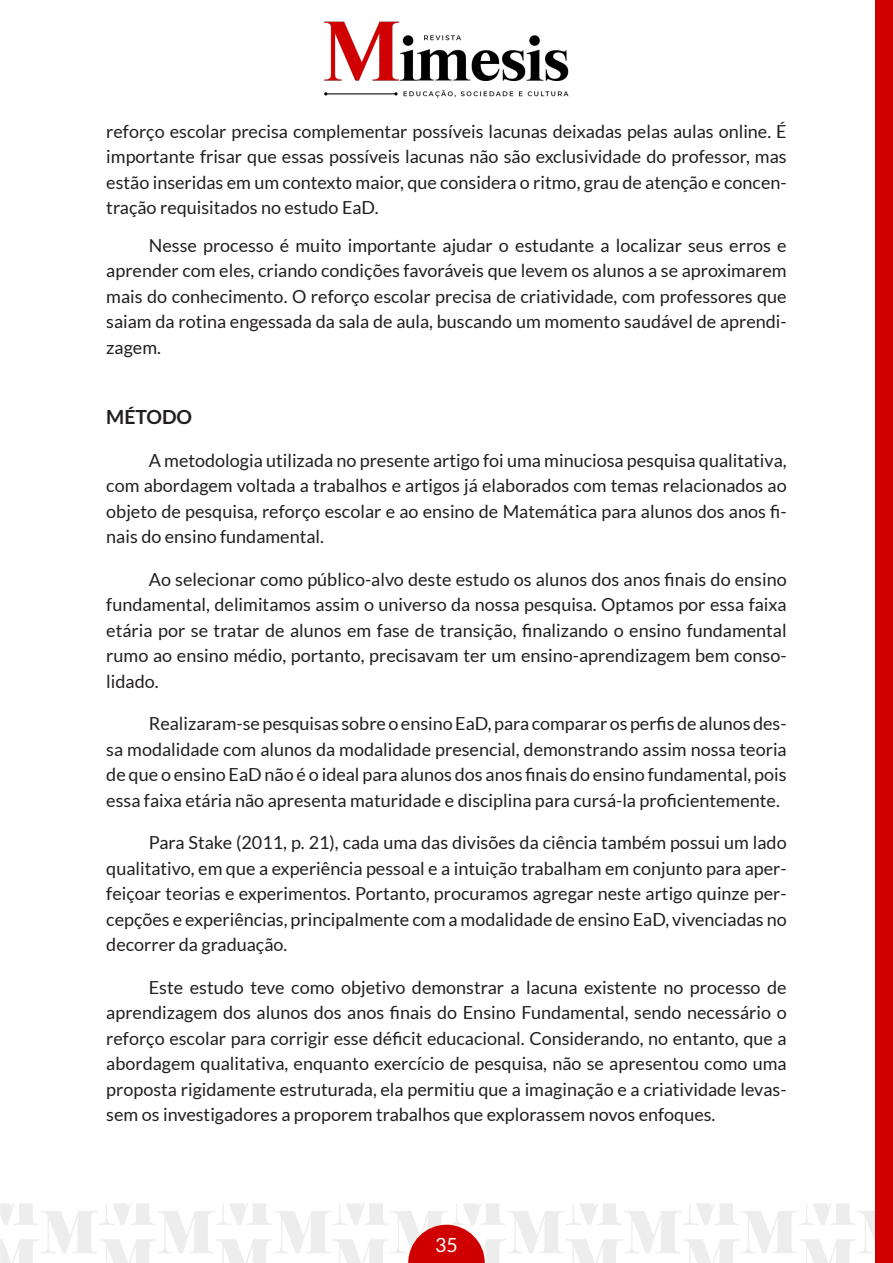
<style>
.page{position:relative;width:893px;height:1263px;background:#fff}
.page>*{position:absolute;margin:0;border:0;box-sizing:border-box;transform-origin:0 0}
.TÍTULO{font:700 19.5px "Lato";color:#231f20}
.t1{font:19.5px "Lato";color:#fff}
.CORPO_DO_TEXTO{font:18px/25.5px "Lato";color:#231f20;text-align:justify}
</style>
<div class="page">
<img style="left:0;top:1203px;width:876px;height:60px">
<svg style="left:408px;top:1225px;width:77px;height:38px;background:#d93535"></svg>
<div style="left:876px;top:0;width:17px;height:1263px;background:#d10000"></div>
<img style="left:324px;top:21px;width:245px;height:77px">
<p class="CORPO_DO_TEXTO" style="left:106px;top:118px;width:682px">reforço escolar precisa complementar possíveis lacunas deixadas pelas aulas online. É importante frisar que essas possíveis lacunas não são exclusividade do professor, mas estão inseridas em um contexto maior, que considera o ritmo, grau de atenção e concen&shy;tração requisitados no estudo EaD.</p>
<p class="CORPO_DO_TEXTO" style="left:106px;top:232px;width:682px;text-indent:43px">Nesse processo é muito importante ajudar o estudante a localizar seus erros e aprender com eles, criando condições favoráveis que levem os alunos a se aproximarem mais do conhecimento. O reforço escolar precisa de criatividade, com professores que saiam da rotina engessada da sala de aula, buscando um momento saudável de aprendi&shy;zagem.</p>
<p class="TÍTULO" style="left:106px;top:406px;width:87px">MÉTODO</p>
<p class="CORPO_DO_TEXTO" style="left:106px;top:447px;width:682px;text-indent:43px">A metodologia utilizada no presente artigo foi uma minuciosa pesquisa qualitativa, com abordagem voltada a trabalhos e artigos já elaborados com temas relacionados ao objeto de pesquisa, reforço escolar e ao ensino de Matemática para alunos dos anos fi&shy;nais do ensino fundamental.</p>
<p class="CORPO_DO_TEXTO" style="left:106px;top:566px;width:682px;text-indent:43px">Ao selecionar como público-alvo deste estudo os alunos dos anos finais do ensino fundamental, delimitamos assim o universo da nossa pesquisa. Optamos por essa faixa etária por se tratar de alunos em fase de transição, finalizando o ensino fundamental rumo ao ensino médio, portanto, precisavam ter um ensino-aprendizagem bem conso&shy;lidado.</p>
<p class="CORPO_DO_TEXTO" style="left:106px;top:711px;width:682px;text-indent:43px">Realizaram-se pesquisas sobre o ensino EaD, para comparar os perfis de alunos des&shy;sa modalidade com alunos da modalidade presencial, demonstrando assim nossa teoria de que o ensino EaD não é o ideal para alunos dos anos finais do ensino fundamental, pois essa faixa etária não apresenta maturidade e disciplina para cursá-la proficientemente.</p>
<p class="CORPO_DO_TEXTO" style="left:106px;top:830px;width:682px;text-indent:43px">Para Stake (2011, p. 21), cada uma das divisões da ciência também possui um lado qualitativo, em que a experiência pessoal e a intuição trabalham em conjunto para aper&shy;feiçoar teorias e experimentos. Portanto, procuramos agregar neste artigo quinze per&shy;cepções e experiências, principalmente com a modalidade de ensino EaD, vivenciadas no decorrer da graduação.</p>
<p class="CORPO_DO_TEXTO" style="left:106px;top:974px;width:682px;text-indent:43px">Este estudo teve como objetivo demonstrar a lacuna existente no processo de aprendizagem dos alunos dos anos finais do Ensino Fundamental, sendo necessário o reforço escolar para corrigir esse déficit educacional. Considerando, no entanto, que a abordagem qualitativa, enquanto exercício de pesquisa, não se apresentou como uma proposta rigidamente estruturada, ela permitiu que a imaginação e a criatividade levas&shy;sem os investigadores a proporem trabalhos que explorassem novos enfoques.</p>
<p class="t1" style="left:435px;top:1234px;width:24px">35</p>
</div>
